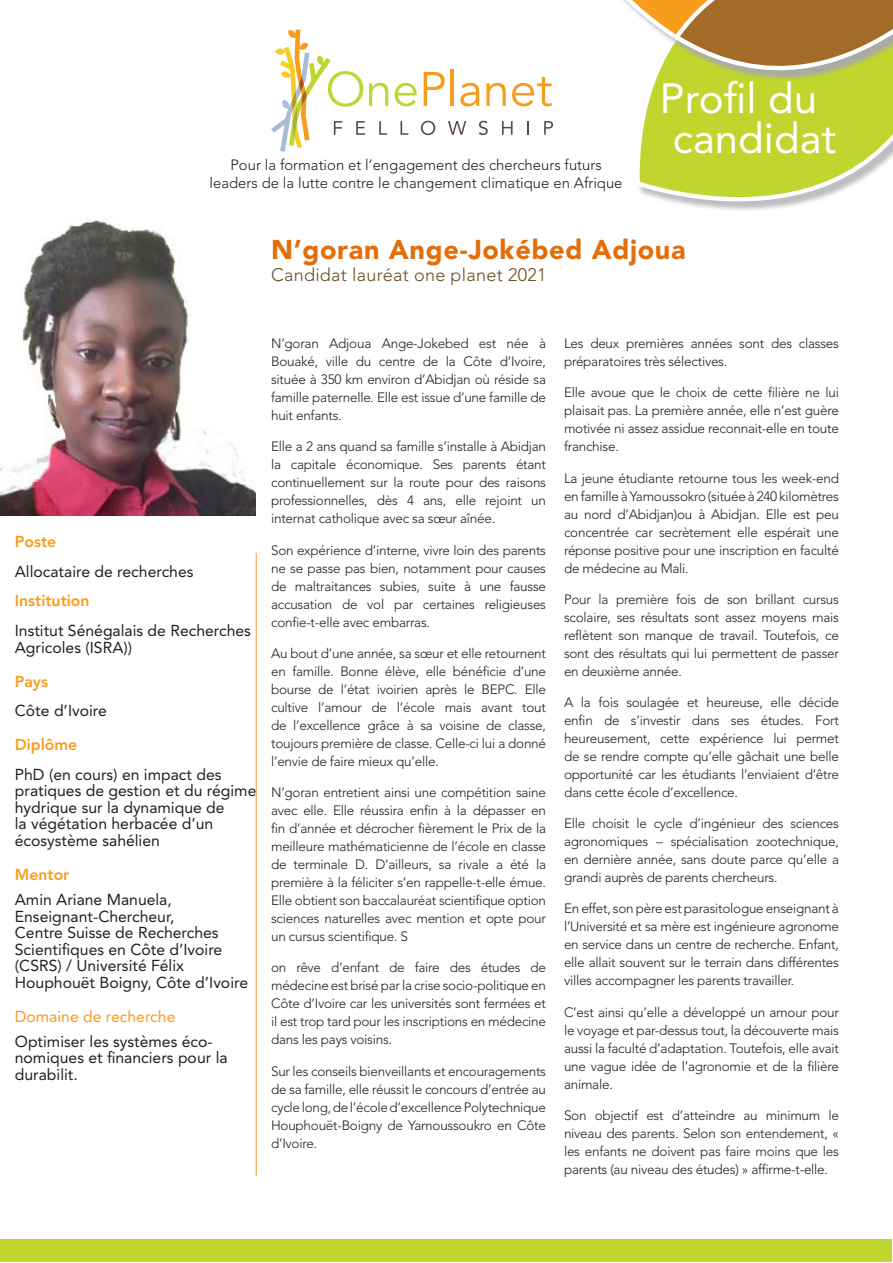
<style>
.page{position:relative;width:893px;height:1263px;background:#fff}
.page>*{position:absolute;margin:0;border:0;box-sizing:border-box;transform-origin:0 0}
.t1{font:42px "Avenir LT Std";color:#fff}
.t2{font:900 27px "Avenir LT Std";letter-spacing:.025em;color:#e56d09}
.t3{font:300 18px "Avenir LT Std";letter-spacing:.015em;color:#664b21}
.Body_Text{font:15.75px/16.5px "Avenir LT Std";color:#231f20}
.Body_Text-2{font:800 15.75px "Avenir LT Std";color:#f89c1c}
.Body_Text_1{font:15.75px "Avenir LT Std";color:#231f20}
.Body_Text-3{font:15.75px "Avenir LT Std";color:#f89c1c}
.t4{font:300 14.85px/17.9px "Avenir LT Std";color:#231f20;text-align:center}
.Body_Text_1-2{font:300 13.5px/18px "Avenir LT Std";letter-spacing:-.02em;color:#231f20;text-align:justify}
</style>
<div class="page">
<svg style="left:639px;top:184px;width:216px;height:26px"></svg>
<svg style="left:623px;top:0;width:270px;height:184px"></svg>
<svg style="left:671px;top:0;width:222px;height:92px;background:#b49840"></svg>
<img style="left:0;top:219px;width:255px;height:297px">
<svg style="left:528px;top:121px;width:1px;height:14px"></svg>
<svg style="left:395px;top:83px;width:22px;height:23px"></svg>
<svg style="left:424px;top:72px;width:21px;height:34px"></svg>
<hr style="left:451px;top:70px;width:3px;height:36px;background:#f89c1c">
<svg style="left:460px;top:83px;width:19px;height:23px"></svg>
<svg style="left:486px;top:83px;width:20px;height:23px"></svg>
<svg style="left:512px;top:77px;width:40px;height:29px"></svg>
<svg style="left:271px;top:30px;width:117px;height:122px"></svg>
<svg style="left:400px;top:121px;width:8px;height:14px"></svg>
<svg style="left:421px;top:121px;width:14px;height:14px"></svg>
<svg style="left:448px;top:121px;width:18px;height:14px"></svg>
<svg style="left:479px;top:121px;width:9px;height:14px"></svg>
<svg style="left:502px;top:121px;width:11px;height:14px"></svg>
<svg style="left:544px;top:121px;width:9px;height:14px"></svg>
<hr style="left:256px;top:553px;width:1px;height:623px;background:#f89c1c">
<div style="left:1px;top:1239px;width:891px;height:23px;background:#c1d52f"></div>
<p class="t1" style="left:660px;top:74px;width:159px">Profil du</p>
<p class="t4" style="left:210px;top:156px;width:414px">Pour la formation et l’engagement des chercheurs futurs leaders de la lutte contre le changement climatique en Afrique</p>
<p class="t1" style="left:673px;top:114px;width:165px">candidat</p>
<p class="t2" style="left:271px;top:233px;width:416px">N’goran Ange-Jokébed Adjoua</p>
<p class="t3" style="left:271px;top:264px;width:277px">Candidat lauréat one planet 2021</p>
<p class="Body_Text-2" style="left:15px;top:532px;width:43px">Poste</p>
<p class="Body_Text_1" style="left:15px;top:562px;width:180px">Allocataire de recherches</p>
<p class="Body_Text-2" style="left:15px;top:591px;width:76px">Institution</p>
<p class="Body_Text" style="left:15px;top:622px;width:238px">Institut Sénégalais de Recherches<br>Agricoles (ISRA))</p>
<p class="Body_Text-2" style="left:15px;top:672px;width:35px">Pays</p>
<p class="Body_Text" style="left:15px;top:703px;width:93px">Côte d’Ivoire</p>
<p class="Body_Text-2" style="left:15px;top:735px;width:64px">Diplôme</p>
<p class="Body_Text" style="left:15px;top:766px;width:243px">PhD (en cours) en impact des pratiques de gestion et du régime hydrique sur la dynamique de<br>la végétation herbacée d’un écosystème sahélien</p>
<p class="Body_Text-2" style="left:15px;top:865px;width:56px">Mentor</p>
<p class="Body_Text" style="left:15px;top:892px;width:235px">Amin Ariane Manuela,<br>Enseignant-Chercheur,<br>Centre Suisse de Recherches<br>Scientifiques en Côte d’Ivoire (CSRS) / Université Félix<br>Houphouët Boigny, Côte d’Ivoire</p>
<p class="Body_Text-3" style="left:15px;top:1007px;width:162px">Domaine de recherche</p>
<p class="Body_Text" style="left:15px;top:1033px;width:214px">Optimiser les systèmes éco&shy;nomiques et financiers pour la durabilit.</p>
<p class="Body_Text_1-2" style="left:271px;top:334px;width:276px">N’goran Adjoua Ange-Jokebed est née à Bouaké, ville du centre de la Côte d’Ivoire, située à 350 km environ d’Abidjan où réside sa famille paternelle. Elle est issue d’une famille de huit enfants.</p>
<p class="Body_Text_1-2" style="left:271px;top:438px;width:276px">Elle a 2 ans quand sa famille s’installe à Abidjan la capitale économique. Ses parents étant continuellement sur la route pour des raisons professionnelles, dès 4 ans, elle rejoint un internat catholique avec sa sœur aînée.</p>
<p class="Body_Text_1-2" style="left:271px;top:541px;width:276px">Son expérience d’interne, vivre loin des parents ne se passe pas bien, notamment pour causes de maltraitances subies, suite à une fausse accusation de vol par certaines religieuses confie-t-elle avec embarras.</p>
<p class="Body_Text_1-2" style="left:271px;top:644px;width:276px">Au bout d’une année, sa sœur et elle retournent en famille. Bonne élève, elle bénéficie d’une bourse de l’état ivoirien après le BEPC. Elle cultive l’amour de l’école mais avant tout de l’excellence grâce à sa voisine de classe, toujours première de classe. Celle-ci lui a donné l’envie de faire mieux qu’elle.</p>
<p class="Body_Text_1-2" style="left:271px;top:783px;width:276px">N’goran entretient ainsi une compétition saine avec elle. Elle réussira enfin à la dépasser en fin d’année et décrocher fièrement le Prix de la meilleure mathématicienne de l’école en classe de terminale D. D’ailleurs, sa rivale a été la première à la féliciter s’en rappelle-t-elle émue.<br>Elle obtient son baccalauréat scientifique option sciences naturelles avec mention et opte pour un cursus scientifique. S</p>
<p class="Body_Text_1-2" style="left:271px;top:959px;width:276px">on rêve d’enfant de faire des études de médecine est brisé par la crise socio-politique en Côte d’Ivoire car les universités sont fermées et il est trop tard pour les inscriptions en médecine dans les pays voisins.</p>
<p class="Body_Text_1-2" style="left:271px;top:1062px;width:276px">Sur les conseils bienveillants et encouragements de sa famille, elle réussit le concours d’entrée au cycle long, de l’école d’excellence Polytechnique Houphouët-Boigny de Yamoussoukro en Côte d’Ivoire.</p>
<p class="Body_Text_1-2" style="left:564px;top:334px;width:276px">Les deux premières années sont des classes préparatoires très sélectives.</p>
<p class="Body_Text_1-2" style="left:564px;top:384px;width:276px">Elle avoue que le choix de cette filière ne lui plaisait pas. La première année, elle n’est guère motivée ni assez assidue reconnait-elle en toute franchise.</p>
<p class="Body_Text_1-2" style="left:564px;top:469px;width:276px">La jeune étudiante retourne tous les week-end en famille à Yamoussokro (située à 240 kilomètres au nord d’Abidjan)ou à Abidjan. Elle est peu concentrée car secrètement elle espérait une réponse positive pour une inscription en faculté de médecine au Mali.</p>
<p class="Body_Text_1-2" style="left:564px;top:590px;width:276px">Pour la première fois de son brillant cursus scolaire, ses résultats sont assez moyens mais reflètent son manque de travail. Toutefois, ce sont des résultats qui lui permettent de passer en deuxième année.</p>
<p class="Body_Text_1-2" style="left:564px;top:693px;width:276px">A la fois soulagée et heureuse, elle décide enfin de s’investir dans ses études. Fort heureusement, cette expérience lui permet de se rendre compte qu’elle gâchait une belle opportunité car les étudiants l’enviaient d’être dans cette école d’excellence.</p>
<p class="Body_Text_1-2" style="left:564px;top:815px;width:276px">Elle choisit le cycle d’ingénieur des sciences agronomiques – spécialisation zootechnique, en dernière année, sans doute parce qu’elle a grandi auprès de parents chercheurs.</p>
<p class="Body_Text_1-2" style="left:564px;top:900px;width:276px">En effet, son père est parasitologue enseignant à l’Université et sa mère est ingénieure agronome en service dans un centre de recherche. Enfant, elle allait souvent sur le terrain dans différentes villes accompagner les parents travailler.</p>
<p class="Body_Text_1-2" style="left:564px;top:1003px;width:276px">C’est ainsi qu’elle a développé un amour pour le voyage et par-dessus tout, la découverte mais aussi la faculté d’adaptation. Toutefois, elle avait une vague idée de l’agronomie et de la filière animale.</p>
<p class="Body_Text_1-2" style="left:564px;top:1106px;width:276px">Son objectif est d’atteindre au minimum le niveau des parents. Selon son entendement, « les enfants ne doivent pas faire moins que les parents (au niveau des études) » affirme-t-elle.</p>
</div>
